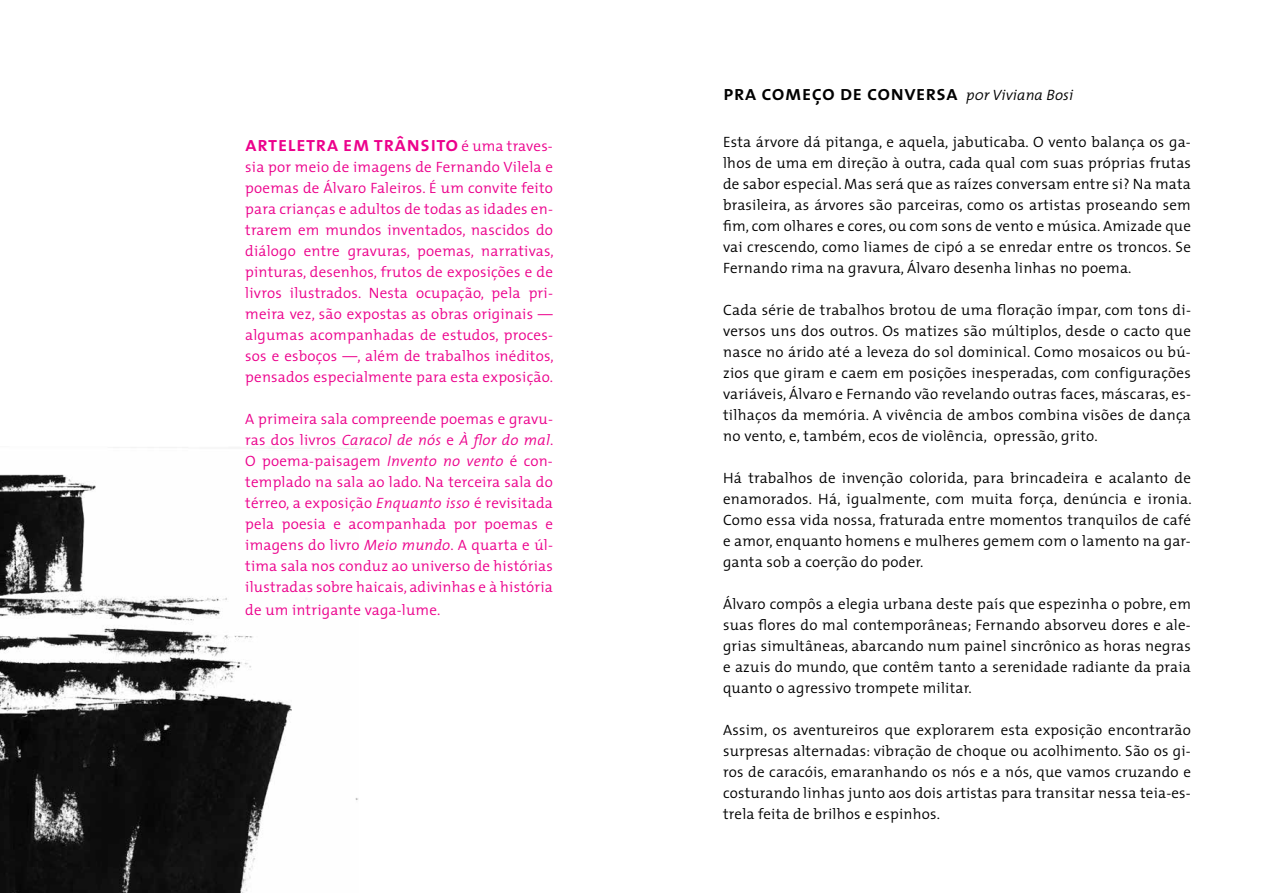
<style>
.page{position:relative;width:1276px;height:893px;background:#fff}
.page>*{position:absolute;margin:0;border:0;box-sizing:border-box;transform-origin:0 0}
.t1{font:21px "The Mix Semi Bold Caps";letter-spacing:.01em;color:#000}
.t2{font:21px "The Mix Semi Bold Caps";letter-spacing:.015em;color:#ec008c}
.t3{font:300 15px/21px "The Mix";letter-spacing:.015em;color:#000;text-align:justify}
.t4{font:300 15px/21px "The Mix";letter-spacing:.015em;color:#ec008c;text-align:justify}
.s1{font-family:"The Mix";font-weight:300;font-size:15px}
.s2{font-style:italic}
.s3{font-family:"The Mix";font-weight:300;font-style:italic;font-size:15px}
</style>
<div class="page">
<img style="left:0;top:447px;width:359px;height:446px">
<h1 class="t2" style="left:245px;top:127px;width:309px">arteletra em trânsito <span class="s1">é uma traves-</span></h1>
<p class="t4" style="left:245px;top:156px;width:310px">sia por meio de imagens de Fernando Vilela e poemas de Álvaro Faleiros. É um convite feito para crianças e adultos de todas as idades en&shy;trarem em mundos inventados, nascidos do diálogo entre gravuras, poemas, narrativas, pinturas, desenhos, frutos de exposições e de livros ilustrados. Nesta ocupação, pela pri&shy;meira vez, são expostas as obras originais — algumas acompanhadas de estudos, proces&shy;sos e esboços —, além de trabalhos inéditos, pensados especialmente para esta exposição.</p>
<p class="t4" style="left:245px;top:408px;width:310px">A primeira sala compreende poemas e gravu&shy;ras dos livros <span class="s2">Caracol de nós</span> e <span class="s2">À flor do mal</span>.<br>O poema-paisagem <span class="s2">Invento no vento</span> é con&shy;templado na sala ao lado. Na terceira sala do térreo, a exposição <span class="s2">Enquanto isso</span> é revisitada pela poesia e acompanhada por poemas e imagens do livro <span class="s2">Meio mundo</span>. A quarta e úl&shy;tima sala nos conduz ao universo de histórias ilustradas sobre haicais, adivinhas e à história</p>
<p class="t4" style="left:245px;top:599px;width:197px">de um intrigante vaga-lume.</p>
<h1 class="t1" style="left:723px;top:76px;width:352px">pra começo de conversa <span class="s3">p0r Viviana Bosi</span></h1>
<p class="t3" style="left:723px;top:131px;width:469px">Esta árvore dá pitanga, e aquela, jabuticaba. O vento balança os ga&shy;lhos de uma em direção à outra, cada qual com suas próprias frutas de sabor especial. Mas será que as raízes conversam entre si? Na mata brasileira, as árvores são parceiras, como os artistas proseando sem fim, com olhares e cores, ou com sons de vento e música. Amizade que vai crescendo, como liames de cipó a se enredar entre os troncos. Se Fernando rima na gravura, Álvaro desenha linhas no poema.</p>
<p class="t3" style="left:723px;top:299px;width:469px">Cada série de trabalhos brotou de uma floração ímpar, com tons di&shy;versos uns dos outros. Os matizes são múltiplos, desde o cacto que nasce no árido até a leveza do sol dominical. Como mosaicos ou bú&shy;zios que giram e caem em posições inesperadas, com configurações variáveis, Álvaro e Fernando vão revelando outras faces, máscaras, es&shy;tilhaços da memória. A vivência de ambos combina visões de dança no vento, e, também, ecos de violência, opressão, grito.</p>
<p class="t3" style="left:723px;top:467px;width:470px">Há trabalhos de invenção colorida, para brincadeira e acalanto de enamorados. Há, igualmente, com muita força, denúncia e ironia.<br>Como essa vida nossa, fraturada entre momentos tranquilos de café e amor, enquanto homens e mulheres gemem com o lamento na gar&shy;ganta sob a coerção do poder.</p>
<p class="t3" style="left:723px;top:593px;width:469px">Álvaro compôs a elegia urbana deste país que espezinha o pobre, em suas flores do mal contemporâneas; Fernando absorveu dores e ale&shy;grias simultâneas, abarcando num painel sincrônico as horas negras e azuis do mundo, que contêm tanto a serenidade radiante da praia quanto o agressivo trompete militar.</p>
<p class="t3" style="left:723px;top:719px;width:469px">Assim, os aventureiros que explorarem esta exposição encontrarão surpresas alternadas: vibração de choque ou acolhimento. São os gi&shy;ros de caracóis, emaranhando os nós e a nós, que vamos cruzando e costurando linhas junto aos dois artistas para transitar nessa teia-es&shy;trela feita de brilhos e espinhos.</p>
</div>
